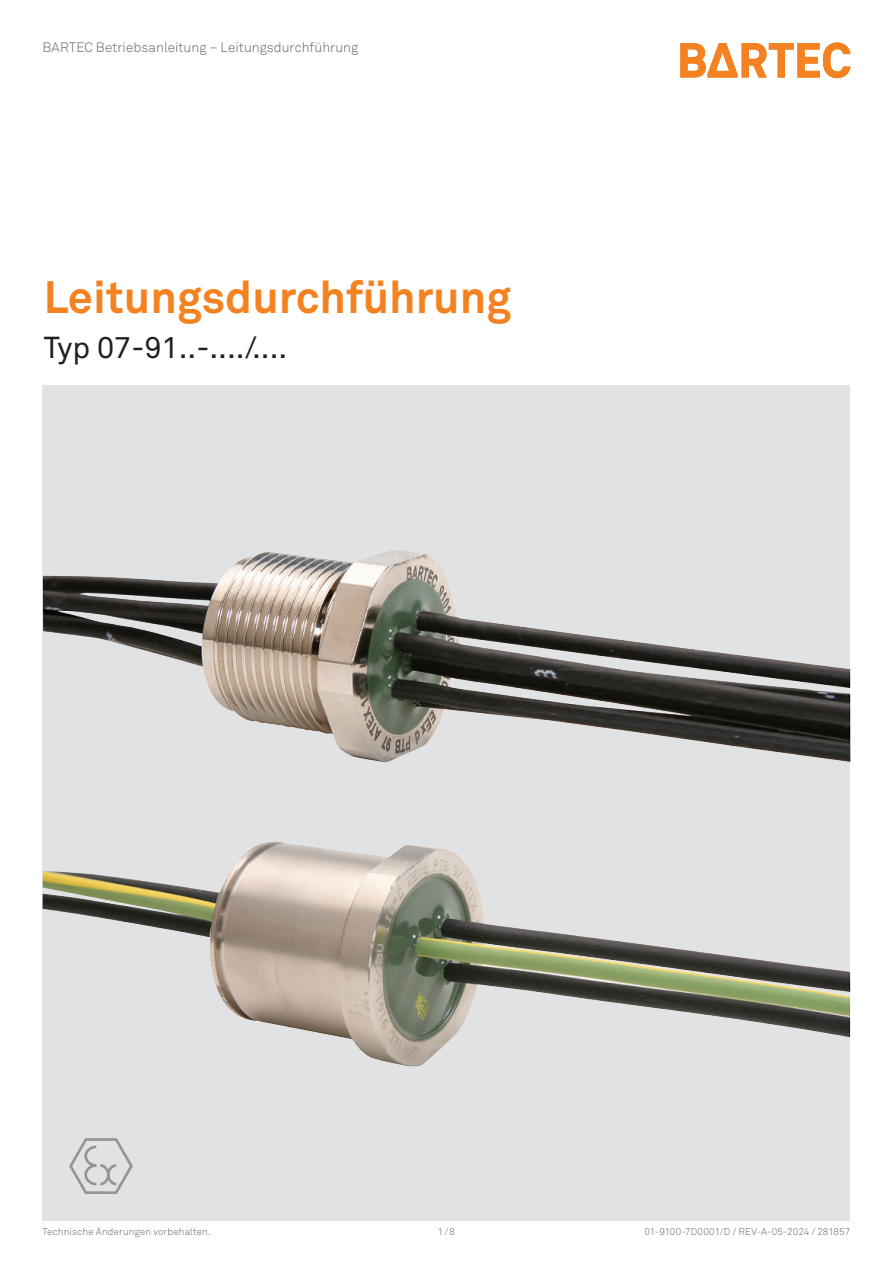
<style>
.page{position:relative;width:893px;height:1263px;background:#fff}
.page>*{position:absolute;margin:0;border:0;box-sizing:border-box;transform-origin:0 0}
.t1{font:700 45px "Akkurat Pro";color:#f58220}
.t2{font:30px "Akkurat Pro";color:#231f20}
.t3{font:300 13.5px "Akkurat Pro";letter-spacing:.005em;color:#636366}
.t4{font:300 9.75px "Akkurat Pro";letter-spacing:.015em;color:#636366}
</style>
<div class="page">
<div style="left:43px;top:385px;width:807px;height:835px;background:#e1e2e4"></div>
<svg style="left:69px;top:1138px;width:64px;height:56px"></svg>
<svg style="left:680px;top:43px;width:170px;height:35px"></svg>
<img style="left:43px;top:841px;width:807px;height:225px">
<img style="left:43px;top:550px;width:807px;height:213px">
<h3 class="t3" style="left:43px;top:39px;width:317px">BARTEC Betriebsanleitung – Leitungsdurchführung</h3>
<p class="t1" style="left:44px;top:269px;width:469px">Leitungsdurchführung</p>
<p class="t2" style="left:44px;top:330px;width:245px">Typ 07-91..-..../....</p>
<p class="t4" style="left:43px;top:1226px;width:170px">Technische Änderungen vorbehalten.</p>
<p class="t4" style="left:438px;top:1226px;width:19px">1/8</p>
<p class="t4" style="left:644px;top:1226px;width:208px">01-9100-7D0001/D / REV-A-05-2024 / 281857</p>
</div>
